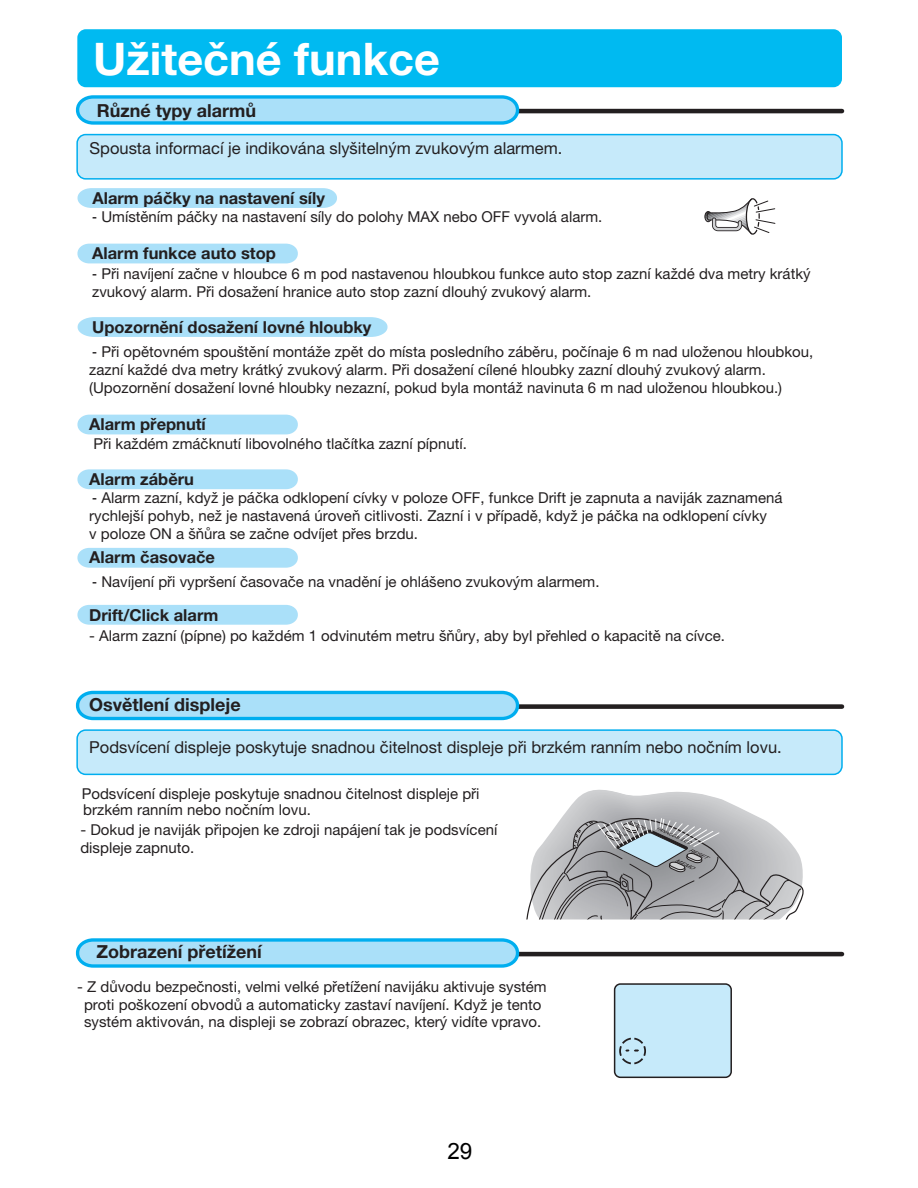
<style>
.page{position:relative;width:918px;height:1188px;background:#fff}
.page>*{position:absolute;margin:0;border:0;box-sizing:border-box;transform-origin:0 0}
.t1{font:700 45px "Helvetica Neue LT Pro";color:#fff}
.t2{font:22.5px "Arial";color:#000}
.t3{font:700 18px "Helvetica Neue LT Pro";color:#231f20}
.t4{font:16.5px "Helvetica Neue LT Pro";color:#231f20}
.t5{font:700 16.5px "Helvetica Neue LT Pro";color:#231f20}
.t6{font:15px/18px "Helvetica Neue LT Pro";color:#231f20}
.s1{font-family:"Helvetica"}
</style>
<div class="page">
<div style="left:77px;top:244px;width:221px;height:19px;background:#aae0f9"></div>
<svg style="left:78px;top:188px;width:259px;height:20px;background:#ace0f9"></svg>
<svg style="left:78px;top:317px;width:310px;height:20px;background:#ace0f9"></svg>
<div style="left:77px;top:415px;width:221px;height:19px;background:#aae0f9"></div>
<svg style="left:77px;top:469px;width:221px;height:20px;background:#ade1f9"></svg>
<svg style="left:77px;top:548px;width:221px;height:20px;background:#ade1f9"></svg>
<div style="left:77px;top:29px;width:765px;height:58px;background:#00baf1"></div>
<svg style="left:75px;top:95px;width:770px;height:28px"></svg>
<svg style="left:76px;top:133px;width:767px;height:46px;background:#bce7f9"></svg>
<svg style="left:75px;top:690px;width:770px;height:29px"></svg>
<svg style="left:76px;top:729px;width:767px;height:45px;background:#bde7f9"></svg>
<svg style="left:704px;top:198px;width:72px;height:37px"></svg>
<svg style="left:75px;top:790px;width:770px;height:287px"></svg>
<svg style="left:77px;top:605px;width:221px;height:20px;background:#ade1f9"></svg>
<h1 class="t1" style="left:93px;top:31px;width:348px">Užitečné funkce</h1>
<p class="t3" style="left:97px;top:99px;width:161px">Různé typy alarmů</p>
<p class="t4" style="left:90px;top:137px;width:474px">Spousta informací je indikována slyšitelným zvukovým alarmem.</p>
<p class="t5" style="left:93px;top:188px;width:234px">Alarm páčky na nastavení síly</p>
<p class="t6" style="left:92px;top:207px;width:512px"><span class="s1">-</span> Umístěním páčky na nastavení síly do polohy MAX nebo OFF vyvolá alarm.</p>
<p class="t5" style="left:92px;top:243px;width:185px">Alarm funkce auto stop</p>
<p class="t6" style="left:92px;top:264px;width:720px;line-height:18.8px"><span class="s1">-</span> Při navíjení začne v hloubce 6 m pod nastavenou hloubkou funkce auto stop zazní každé dva metry krátký zvukový alarm. Při dosažení hranice auto stop zazní dlouhý zvukový alarm.</p>
<p class="t5" style="left:92px;top:317px;width:281px">Upozornění dosažení lovné hloubky</p>
<p class="t6" style="left:89px;top:342px;width:725px"><span class="s1">-</span> Při opětovném spouštění montáže zpět do místa posledního záběru, počínaje 6 m nad uloženou hloubkou, zazní každé dva metry krátký zvukový alarm. Při dosažení cílené hloubky zazní dlouhý zvukový alarm. (Upozornění dosažení lovné hloubky nezazní, pokud byla montáž navinuta 6 m nad uloženou hloubkou.)</p>
<p class="t5" style="left:89px;top:414px;width:118px">Alarm přepnutí</p>
<p class="t6" style="left:93px;top:434px;width:375px">Při každém zmáčknutí libovolného tlačítka zazní pípnutí.</p>
<p class="t5" style="left:89px;top:468px;width:106px">Alarm záběru</p>
<p class="t6" style="left:89px;top:489px;width:695px"><span class="s1">-</span> Alarm zazní, když je páčka odklopení cívky v poloze OFF, funkce Drift je zapnuta a naviják zaznamená rychlejší pohyb, než je nastavená úroveň citlivosti. Zazní i v případě, když je páčka na odklopení cívky<br>v poloze ON a šňůra se začne odvíjet přes brzdu.</p>
<p class="t5" style="left:89px;top:547px;width:127px">Alarm časovače</p>
<p class="t6" style="left:92px;top:572px;width:509px"><span class="s1">-</span> Navíjení při vypršení časovače na vnadění je ohlášeno zvukovým alarmem.</p>
<p class="t5" style="left:89px;top:604px;width:131px">Drift/Click alarm</p>
<p class="t6" style="left:89px;top:626px;width:637px">- Alarm zazní (pípne) po každém 1 odvinutém metru šňůry, aby byl přehled o kapacitě na cívce.</p>
<p class="t3" style="left:89px;top:693px;width:153px">Osvětlení displeje</p>
<p class="t4" style="left:89px;top:737px;width:694px">Podsvícení displeje poskytuje snadnou čitelnost displeje při brzkém ranním nebo nočním lovu.</p>
<p class="t6" style="left:82px;top:785px;width:399px;line-height:16.5px">Podsvícení displeje poskytuje snadnou čitelnost displeje při brzkém ranním nebo nočním lovu.</p>
<p class="t6" style="left:80px;top:820px;width:419px">- Dokud je naviják připojen ke zdroji napájení tak je podsvícení displeje zapnuto.</p>
<p class="t3" style="left:96px;top:940px;width:167px">Zobrazení přetížení</p>
<p class="t6" style="left:77px;top:978px;width:471px;text-align:center">- Z důvodu bezpečnosti, velmi velké přetížení navijáku aktivuje systém proti poškození obvodů a automaticky zastaví navíjení. Když je tento</p>
<p class="t6" style="left:84px;top:1012px;width:459px">systém aktivován, na displeji se zobrazí obrazec, který vidíte vpravo.</p>
<h2 class="t2" style="left:447px;top:1136px;width:27px">29</h2>
</div>
